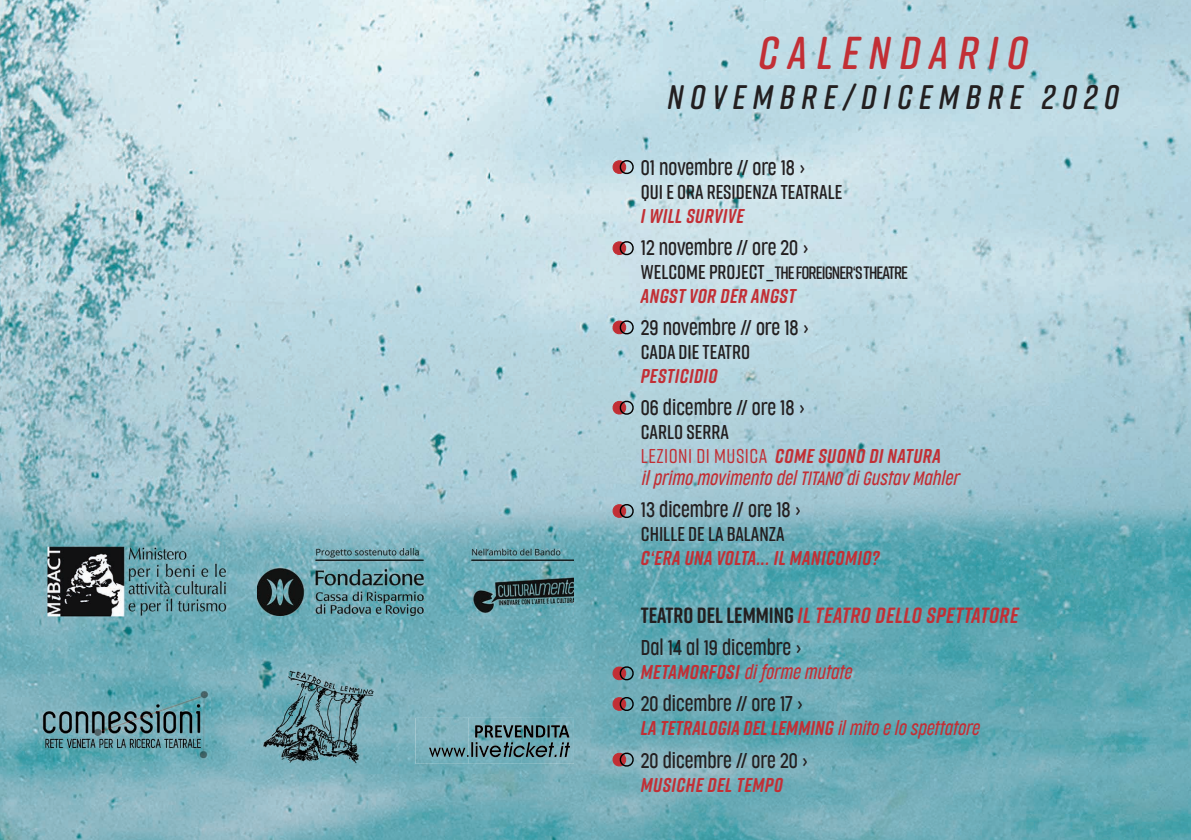
<style>
.page{position:relative;width:1191px;height:840px;background:#fff}
.page>*{position:absolute;margin:0;border:0;box-sizing:border-box;transform-origin:0 0}
.t1{font:italic 600 46px "Rift Soft";letter-spacing:.2em;color:#c22f35}
.t2{font:italic 600 34px "Rift Soft";letter-spacing:.2em;color:#231f20}
.t3{font:italic 700 22px "Rift Soft";letter-spacing:.025em;color:#c22f35}
.t4{font:italic 700 20px/24px "Rift Soft";letter-spacing:.025em;color:#c22f35}
.t5{font:300 20px "Cocogoose Compressed";color:#231f20}
.t6{font:600 20px "Rift Soft";color:#231f20}
.t7{font:italic 300 18px "Cocogoose Compressed";letter-spacing:.01em;color:#c22f35}
.t8{font:600 18px "Rift Soft";letter-spacing:-.05em;color:#231f20}
.s1{font-size:20px}
.s2{font-weight:600;font-style:normal;color:#231f20}
.s3{font-weight:500;font-style:normal}
.s4{font-style:normal;color:#231f20}
.s5{font-family:"Rift Soft";font-weight:700;font-size:20px}
.s6{font-family:"Cocogoose Compressed";font-weight:300;font-size:18px}
</style>
<div class="page">
<img style="left:0;top:0;width:1191px;height:839px">
<img style="left:257px;top:548px;width:317px;height:67px">
<img style="left:34px;top:542px;width:193px;height:87px">
<img style="left:39px;top:687px;width:172px;height:74px">
<img style="left:257px;top:664px;width:124px;height:104px">
<svg style="left:612px;top:160px;width:22px;height:14px"></svg>
<svg style="left:612px;top:241px;width:22px;height:14px"></svg>
<svg style="left:612px;top:320px;width:22px;height:14px"></svg>
<svg style="left:612px;top:400px;width:22px;height:14px"></svg>
<svg style="left:612px;top:503px;width:22px;height:14px"></svg>
<svg style="left:612px;top:666px;width:22px;height:14px"></svg>
<svg style="left:612px;top:696px;width:22px;height:14px"></svg>
<svg style="left:612px;top:752px;width:22px;height:14px"></svg>
<img style="left:415px;top:717px;width:159px;height:46px">
<img style="left:503px;top:724px;width:66px;height:13px">
<img style="left:471px;top:741px;width:99px;height:15px">
<h1 class="t1" style="left:758px;top:20px;width:271px">CALENDARIO</h1>
<h2 class="t2" style="left:667px;top:73px;width:453px">NOVEMBRE/DICEMBRE 2020</h2>
<p class="t5" style="left:641px;top:154px;width:166px">01 novembre // ore 18 &gt;</p>
<p class="t6" style="left:641px;top:177px;width:203px">QUI E ORA RESIDENZA TEATRALE</p>
<p class="t4" style="left:641px;top:203px;width:105px">I WILL SURVIVE</p>
<p class="t5" style="left:641px;top:234px;width:169px">12 novembre // ore 20 &gt;</p>
<p class="t8" style="left:641px;top:260px;width:269px"><span class="s1">WELCOME PROJECT _</span> THE FOREIGNER‘S THEATRE</p>
<p class="t4" style="left:641px;top:283px;width:156px">ANGST VOR DER ANGST</p>
<p class="t5" style="left:641px;top:314px;width:169px">29 novembre // ore 18 &gt;</p>
<p class="t6" style="left:641px;top:337px;width:111px">CADA DIE TEATRO</p>
<p class="t4" style="left:641px;top:363px;width:78px">PESTICIDIO</p>
<p class="t5" style="left:641px;top:394px;width:165px">06 dicembre // ore 18 &gt;</p>
<p class="t4" style="left:641px;top:419px;width:301px"><span class="s2">CARLO SERRA<br></span><span class="s3">LEZIONI DI MUSICA</span> COME SUONO DI NATURA</p>
<p class="t7" style="left:641px;top:466px;width:319px">il primo movimento del TITANO di Gustav Mahler</p>
<p class="t5" style="left:641px;top:496px;width:161px">13 dicembre // ore 18 &gt;</p>
<p class="t6" style="left:641px;top:519px;width:145px">CHILLE DE LA BALANZA</p>
<p class="t4" style="left:641px;top:545px;width:240px">C‘ERA UNA VOLTA... IL MANICOMIO?</p>
<p class="t3" style="left:641px;top:599px;width:379px"><span class="s4">TEATRO DEL LEMMING</span> IL TEATRO DELLO SPETTATORE</p>
<p class="t5" style="left:641px;top:634px;width:162px">Dal 14 al 19 dicembre &gt;</p>
<p class="t7" style="left:641px;top:660px;width:212px"><span class="s5">METAMORFOSI</span> di forme mutate</p>
<p class="t5" style="left:641px;top:690px;width:163px">20 dicembre // ore 17 &gt;</p>
<p class="t4" style="left:641px;top:715px;width:340px">LA TETRALOGIA DEL LEMMING <span class="s6">il mito e lo spettatore</span></p>
<p class="t5" style="left:641px;top:746px;width:168px">20 dicembre // ore 20 &gt;</p>
<p class="t4" style="left:641px;top:771px;width:143px">MUSICHE DEL TEMP0</p>
</div>
